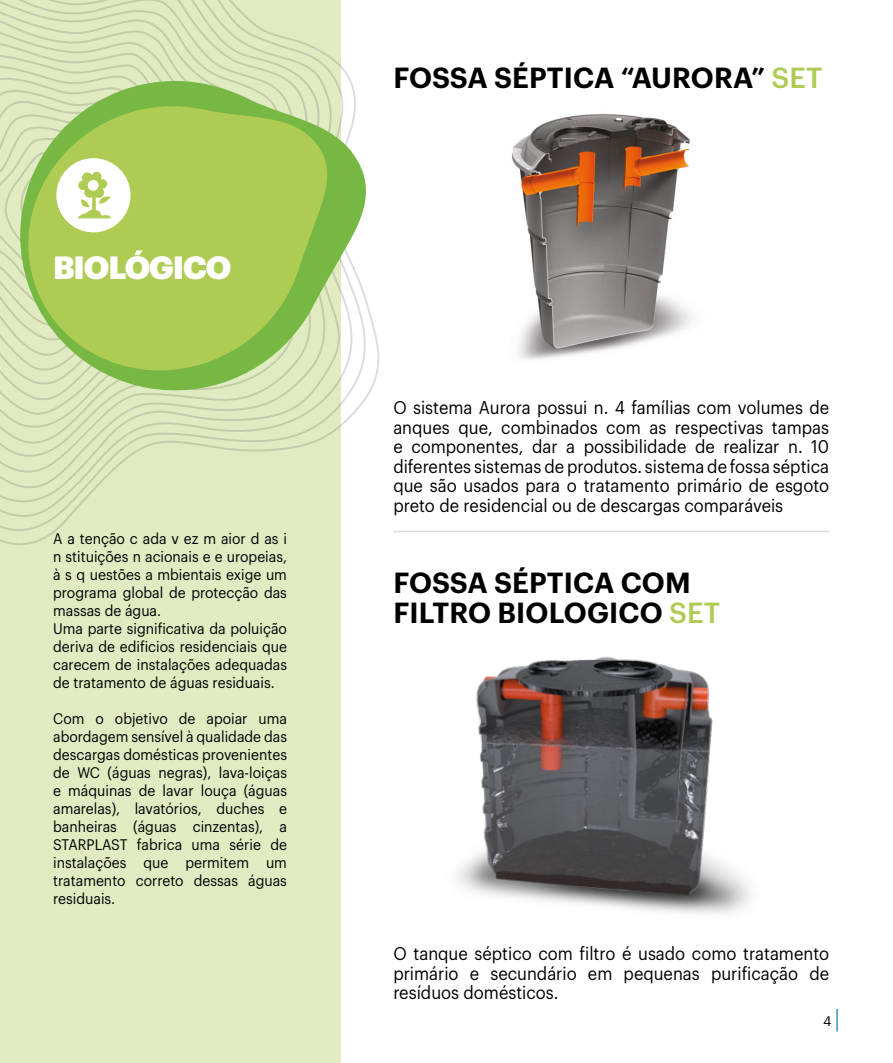
<style>
.page{position:relative;width:893px;height:1063px;background:#fff}
.page>*{position:absolute;margin:0;border:0;box-sizing:border-box;transform-origin:0 0}
.t1{font:900 31.5px "Graphik";letter-spacing:-.035em;color:#fff}
.t2{font:600 28.5px/30px "Graphik";letter-spacing:.005em;color:#000}
.t3{font:18px/19.5px "Graphik";color:#000;text-align:justify;scale:.92 1}
.t4{font:15px/18px "Graphik";color:#000;scale:.93 1}
.t5{font:13.5px "Graphik";color:#000}
.s1{font-weight:500;color:#aecc53}
</style>
<div class="page">
<hr style="left:836px;top:1009px;width:2px;height:23px;background:#3891bc">
<img style="left:511px;top:114px;width:181px;height:245px">
<div style="left:0;top:0;width:340px;height:1063px;background:#e1ebc2"></div>
<svg style="left:0;top:0;width:380px;height:569px"></svg>
<svg style="left:1px;top:62px;width:375px;height:339px"></svg>
<svg style="left:19px;top:100px;width:319px;height:275px;background:#aacc61"></svg>
<hr style="left:393px;top:531px;width:436px;height:1px;background:#dadada">
<svg style="left:0;top:112px;width:173px;height:206px"></svg>
<img style="left:457px;top:657px;width:294px;height:257px">
<h1 class="t1" style="left:53px;top:243px;width:180px">BIOLÓGICO</h1>
<p class="t4" style="left:53px;top:528px;width:253px">A a tenção c ada v ez m aior d as i n stituições n acionais e e uropeias, à s q uestões a mbientais exige um programa global de protecção das massas de água.<br>Uma parte significativa da poluição deriva de edificios residenciais que carecem de instalações adequadas de tratamento de águas residuais.</p>
<p class="t4" style="left:53px;top:708px;width:253px;text-align:justify">Com o objetivo de apoiar uma abordagem sensível à qualidade das descargas domésticas provenientes de WC (águas negras), lava-loiças e máquinas de lavar louça (águas amarelas), lavatórios, duches e banheiras (águas cinzentas), a STARPLAST fabrica uma série de instalações que permitem um tratamento correto dessas águas residuais.</p>
<h2 class="t2" style="left:393px;top:60px;width:431px">FOSSA SÉPTICA “AURORA” <span class="s1">SET</span></h2>
<p class="t3" style="left:393px;top:396px;width:475px">O sistema Aurora possui n. 4 famílias com volumes de anques que, combinados com as respectivas tampas e componentes, dar a possibilidade de realizar n. 10 diferentes sistemas de produtos. sistema de fossa séptica que são usados para o tratamento primário de esgoto preto de residencial ou de descargas comparáveis</p>
<h2 class="t2" style="left:393px;top:565px;width:328px">FOSSA SÉPTICA COM<br>FILTRO BIOLOGICO <span class="s1">SET</span></h2>
<p class="t3" style="left:393px;top:942px;width:475px">O tanque séptico com filtro é usado como tratamento primário e secundário em pequenas purificação de resíduos domésticos.</p>
<p class="t5" style="left:823px;top:1011px;width:10px">4</p>
</div>
